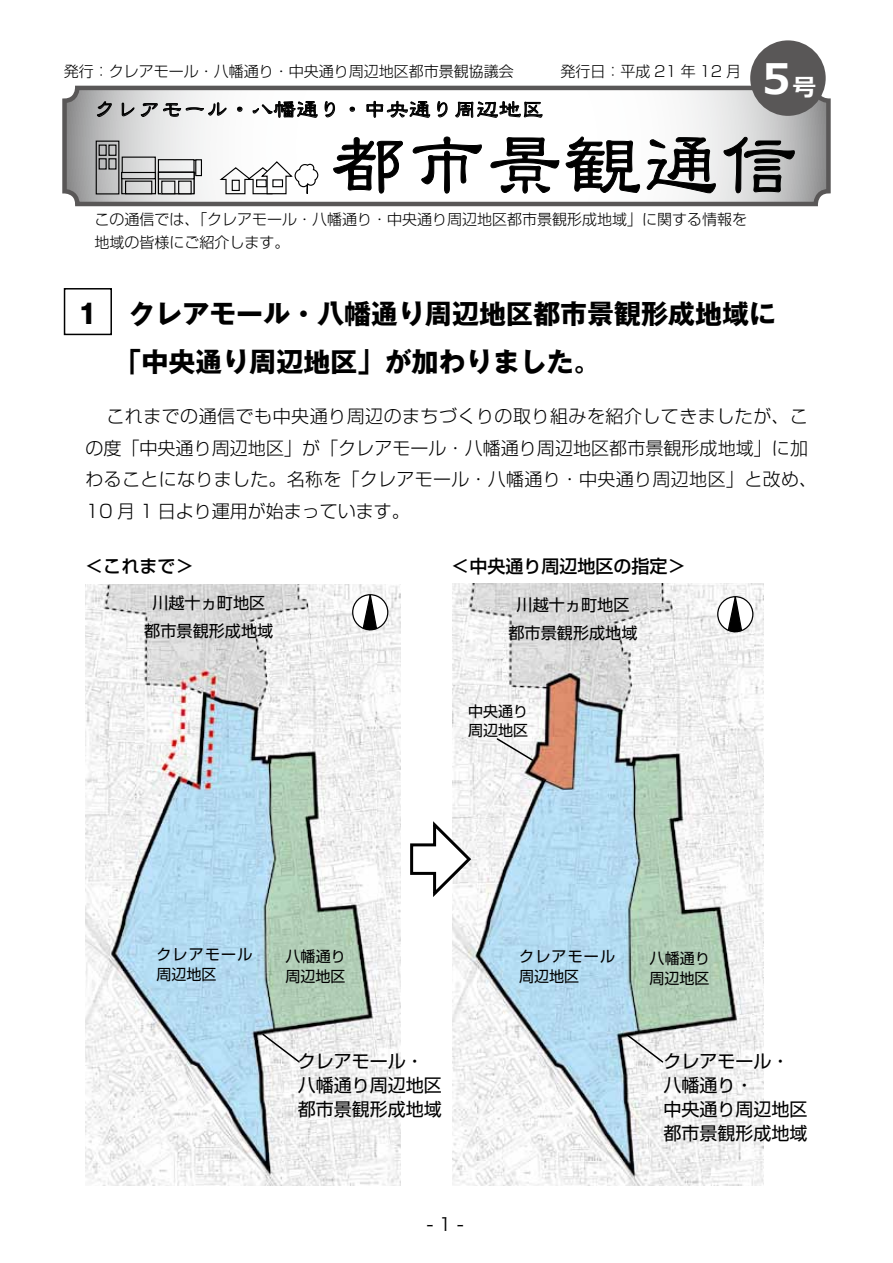
<style>
.page{position:relative;width:893px;height:1263px;background:#fff}
.page>*{position:absolute;margin:0;border:0;box-sizing:border-box;transform-origin:0 0}
.t1{font:600 78px "DF Lei Sho";color:#000}
.t2{font:700 42px "Meiryo";color:#fff}
.t3{font:700 27px/48px "Gothic MB101 Pro";color:#000}
.t4{font:600 22.5px "DF Lei Sho";color:#000}
.t5{font:300 18px/31.5px "Shin Go Pro";letter-spacing:.02em;color:#000}
.t6{font:18px/24px "Shin Go Pro";color:#000}
.t7{font:500 18px "Shin Go Pro";color:#000}
.t8{font:18px "Hira Kaku Pro W3";color:#000}
.t9{font:16.2px/28.2px "Shin Go Pro";color:#000;text-align:center}
.t10{font:300 15px/22.5px "Shin Go Pro";color:#000}
.t11{font:15px/19.5px "Shin Go Pro";color:#000}
.t12{font:15px/19.5px "Shin Go Pro";letter-spacing:.08em;color:#000}
.s1{font-size:24px}
</style>
<div class="page">
<svg style="left:65px;top:88px;width:763px;height:116px"></svg>
<div style="left:62px;top:86px;width:769px;height:120px;border:4px solid #595757;border-radius:13px"></div>
<svg style="left:646px;top:137px;width:70px;height:57px"></svg>
<svg style="left:723px;top:137px;width:72px;height:57px;background:#b7b8b8"></svg>
<svg style="left:97px;top:101px;width:15px;height:16px"></svg>
<svg style="left:121px;top:102px;width:14px;height:15px"></svg>
<svg style="left:141px;top:102px;width:86px;height:31px"></svg>
<svg style="left:237px;top:106px;width:6px;height:6px"></svg>
<svg style="left:252px;top:101px;width:66px;height:17px"></svg>
<svg style="left:324px;top:97px;width:316px;height:97px"></svg>
<div style="left:750px;top:40px;width:76px;height:76px;background:#595757;border-radius:50%"></div>
<img style="left:85px;top:584px;width:315px;height:601px">
<div style="left:353px;top:595px;width:35px;height:35px;background:#fff;border-radius:50%"></div>
<div style="left:352px;top:594px;width:36px;height:36px;border:1px solid #000;border-radius:50%"></div>
<svg style="left:362px;top:588px;width:16px;height:43px"></svg>
<img style="left:453px;top:583px;width:311px;height:602px">
<svg style="left:624px;top:1032px;width:41px;height:32px"></svg>
<svg style="left:261px;top:1032px;width:40px;height:32px"></svg>
<svg style="left:495px;top:737px;width:39px;height:25px"></svg>
<div style="left:718px;top:597px;width:35px;height:35px;background:#fff;border-radius:50%"></div>
<div style="left:717px;top:596px;width:36px;height:36px;border:1px solid #000;border-radius:50%"></div>
<svg style="left:727px;top:590px;width:16px;height:43px"></svg>
<svg style="left:410px;top:817px;width:63px;height:84px"></svg>
<div style="left:64px;top:288px;width:48px;height:47px;border:2px solid #000"></div>
<p class="t10" style="left:64px;top:58px;width:452px">発行：クレアモール・八幡通り・中央通り周辺地区都市景観協議会</p>
<p class="t10" style="left:560px;top:58px;width:182px">発行日：平成 21 年 12 月</p>
<p class="t4" style="left:94px;top:98px;width:452px">クレアモール・八幡通り・中央通り周辺地区</p>
<h2 class="t2" style="left:762px;top:55px;width:56px">5<span class="s1">号</span></h2>
<h1 class="t1" style="left:330px;top:126px;width:469px">都市景観通信</h1>
<p class="t10" style="left:94px;top:207px;width:654px">この通信では、「クレアモール・八幡通り・中央通り周辺地区都市景観形成地域」に関する情報を地域の皆様にご紹介します。</p>
<h3 class="t3" style="left:74px;top:286px;width:703px">１　クレアモール・八幡通り周辺地区都市景観形成地域に　　「中央通り周辺地区」が加わりました。</h3>
<p class="t5" style="left:85px;top:398px;width:733px;text-indent:21px">これまでの通信でも中央通り周辺のまちづくりの取り組みを紹介してきましたが、この度「中央通り周辺地区」が「クレアモール・八幡通り周辺地区都市景観形成地域」に加わることになりました。名称を「クレアモール・八幡通り・中央通り周辺地区」と改め、10 月 1 日より運用が始まっています。</p>
<p class="t7" style="left:85px;top:551px;width:109px">＜これまで＞</p>
<p class="t9" style="left:144px;top:586px;width:131px">川越十ヵ町地区都市景観形成地域</p>
<p class="t7" style="left:451px;top:551px;width:235px">＜中央通り周辺地区の指定＞</p>
<p class="t9" style="left:508px;top:588px;width:131px">川越十ヵ町地区都市景観形成地域</p>
<p class="t11" style="left:468px;top:699px;width:61px">中央通り周辺地区</p>
<p class="t12" style="left:156px;top:943px;width:97px">クレアモール周辺地区</p>
<p class="t11" style="left:285px;top:945px;width:62px">八幡通り周辺地区</p>
<p class="t6" style="left:298px;top:1047px;width:146px">クレアモール・八幡通り周辺地区都市景観形成地域</p>
<p class="t8" style="left:427px;top:1208px;width:38px">- 1 -</p>
<p class="t12" style="left:519px;top:945px;width:97px">クレアモール周辺地区</p>
<p class="t11" style="left:650px;top:947px;width:62px">八幡通り周辺地区</p>
<p class="t6" style="left:663px;top:1047px;width:145px">クレアモール・八幡通り・<br>中央通り周辺地区都市景観形成地域</p>
</div>
